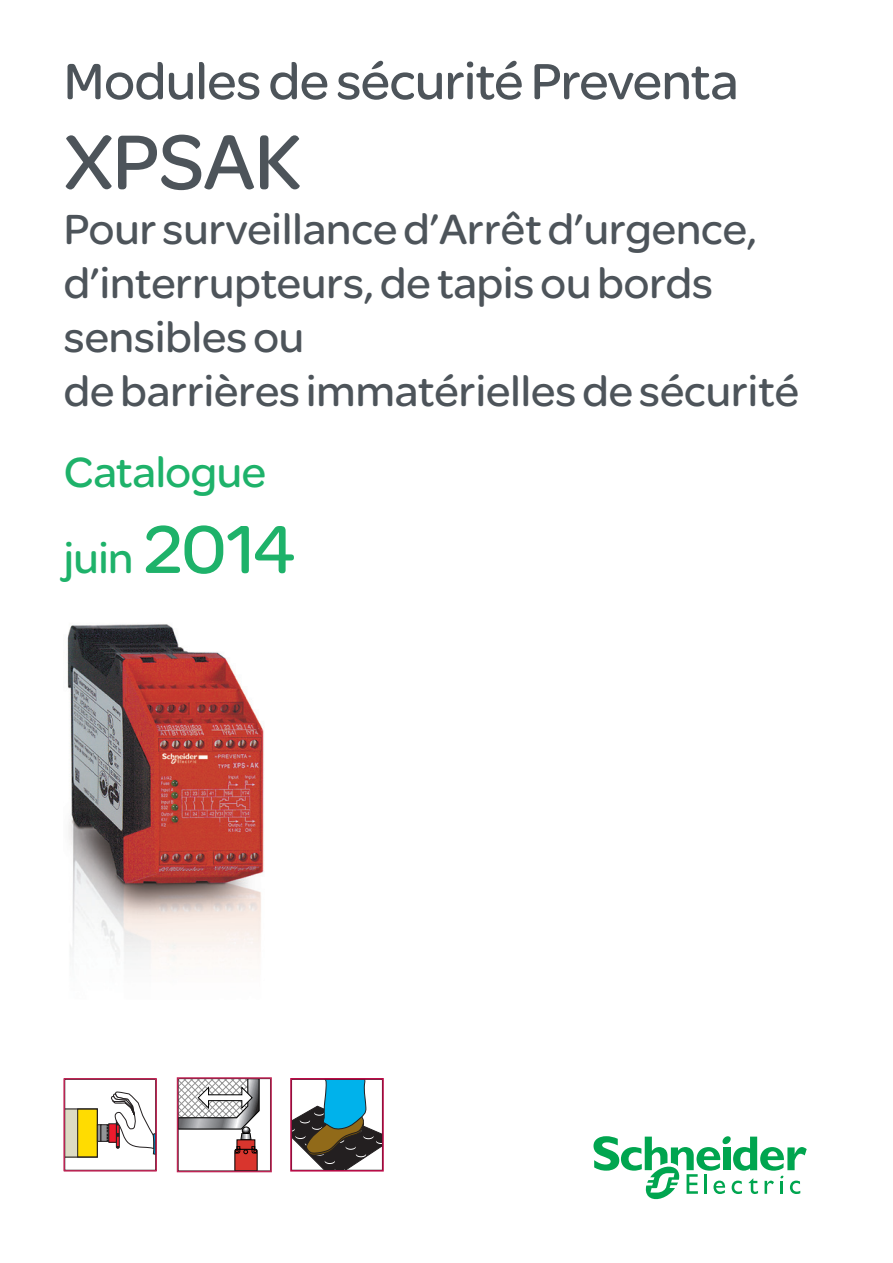
<style>
.page{position:relative;width:893px;height:1263px;background:#fff}
.page>*{position:absolute;margin:0;border:0;box-sizing:border-box;transform-origin:0 0}
._1_Titre{font:82.5px "SE Optimist";letter-spacing:-.01em;color:#4d545a}
._1_Titre-2{font:54px "SE Optimist";letter-spacing:-.01em;color:#4d545a}
._0_TitleLev3{font:45px/54px "SE Optimist";color:#4d545a}
._1_Date{font:45px "SE Optimist";letter-spacing:-.01em;color:#1eb26a}
.s1{font-size:72px}
</style>
<div class="page">
<svg style="left:593px;top:1136px;width:213px;height:63px"></svg>
<svg style="left:293px;top:1081px;width:88px;height:87px"></svg>
<div style="left:290px;top:1078px;width:94px;height:93px;border:2px solid #bd0a47"></div>
<div style="left:65px;top:1109px;width:13px;height:48px;background:#dddbc3"></div>
<div style="left:77px;top:1109px;width:21px;height:48px;background:#ffdc01;border:1px solid #231f20"></div>
<div style="left:64px;top:1108px;width:34px;height:49px;border:1px solid #231f20"></div>
<div style="left:97px;top:1124px;width:4px;height:17px;border:1px solid #231f20"></div>
<svg style="left:103px;top:1126px;width:4px;height:13px"></svg>
<div style="left:101px;top:1124px;width:11px;height:17px;border:1px solid #231f20"></div>
<svg style="left:107px;top:1091px;width:47px;height:64px"></svg>
<div style="left:63px;top:1078px;width:94px;height:93px;border:2px solid #bf2454"></div>
<div style="left:237px;top:1140px;width:18px;height:9px;background:#d9352d"></div>
<svg style="left:234px;top:1146px;width:23px;height:23px"></svg>
<svg style="left:180px;top:1080px;width:80px;height:60px"></svg>
<div style="left:177px;top:1077px;width:95px;height:95px;border:2px solid #bf2454"></div>
<img style="left:67px;top:624px;width:197px;height:339px">
<p class="_1_Titre-2" style="left:64px;top:44px;width:676px">Modules de sécurité Preventa</p>
<p class="_1_Titre" style="left:64px;top:104px;width:240px">XPSAK</p>
<p class="_0_TitleLev3" style="left:64px;top:201px;width:737px">Pour surveillance d’Arrêt d’urgence, d’interrupteurs, de tapis ou bords sensibles ou<br>de barrières immatérielles de sécurité</p>
<p class="_1_Date" style="left:64px;top:440px;width:204px">Catalogue</p>
<p class="_1_Date" style="left:64px;top:527px;width:233px">juin <span class="s1">2014</span></p>
</div>
